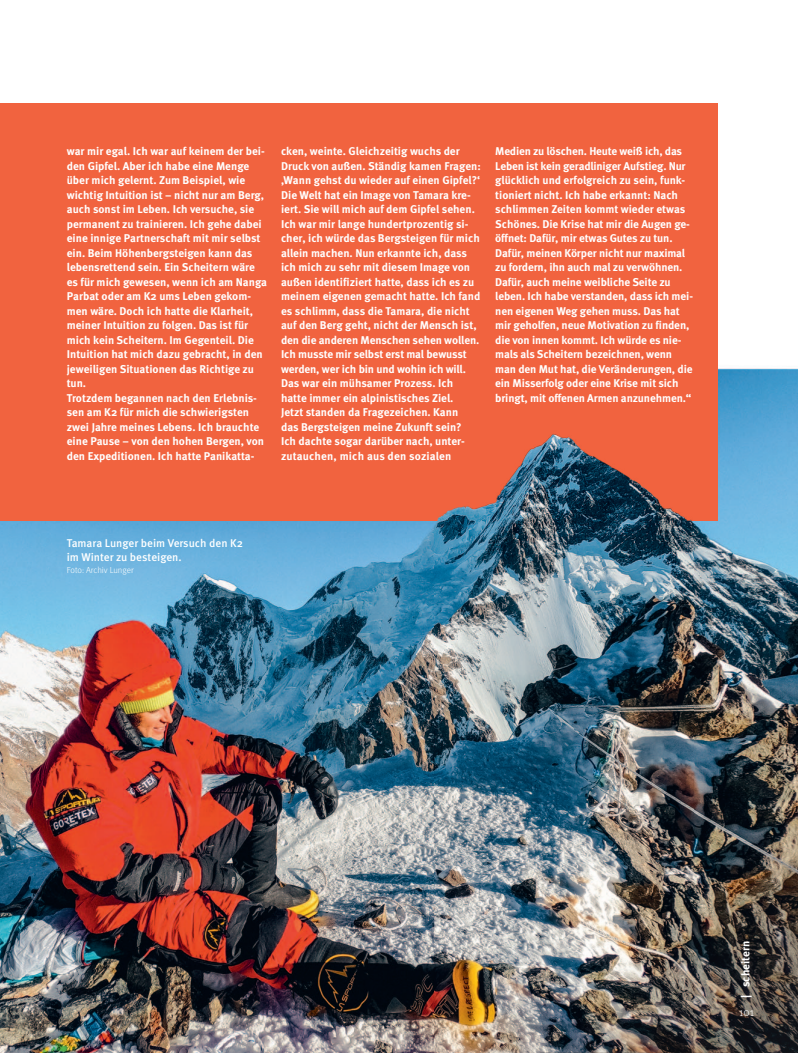
<style>
.page{position:relative;width:798px;height:1053px;background:#fff}
.page>*{position:absolute;margin:0;border:0;box-sizing:border-box;transform-origin:0 0}
.t1{font:700 11.25px/14.5px "Meta OT";color:#fff}
.t2{font:500 11.25px "Meta OT";color:#fff}
.t3{font:300 11.25px "Meta OT";color:#fff}
.t4{font:300 8.75px "Meta OT";color:#fff}
</style>
<div class="page">
<img style="left:0;top:103px;width:797px;height:949px">
<div style="left:0;top:103px;width:717px;height:417px;background:#f1633f"></div>
<img style="left:435px;top:434px;width:258px;height:618px">
<img style="left:531px;top:784px;width:266px;height:268px">
<p class="t1" style="left:67px;top:145px;width:202px">war mir egal. Ich war auf keinem der bei&shy;den Gipfel. Aber ich habe eine Menge über mich gelernt. Zum Beispiel, wie wichtig Intuition ist – nicht nur am Berg, auch sonst im Leben. Ich versuche, sie permanent zu trainieren. Ich gehe dabei eine innige Partnerschaft mit mir selbst ein. Beim Höhenbergsteigen kann das lebensrettend sein. Ein Scheitern wäre es für mich gewesen, wenn ich am Nanga Parbat oder am K2 ums Leben gekom&shy;men wäre. Doch ich hatte die Klarheit, meiner Intuition zu folgen. Das ist für mich kein Scheitern. Im Gegenteil. Die Intuition hat mich dazu gebracht, in den jeweiligen Situationen das Richtige zu tun.</p>
<p class="t1" style="left:67px;top:391px;width:199px">Trotzdem begannen nach den Erlebnis&shy;sen am K2 für mich die schwierigsten zwei Jahre meines Lebens. Ich brauchte eine Pause – von den hohen Bergen, von den Expeditionen. Ich hatte Panikatta-</p>
<p class="t1" style="left:281px;top:145px;width:201px">cken, weinte. Gleichzeitig wuchs der Druck von außen. Ständig kamen Fragen: ‚Wann gehst du wieder auf einen Gipfel?‘ Die Welt hat ein Image von Tamara kre&shy;iert. Sie will mich auf dem Gipfel sehen.<br>Ich war mir lange hundertprozentig si&shy;cher, ich würde das Bergsteigen für mich allein machen. Nun erkannte ich, dass ich mich zu sehr mit diesem Image von außen identifiziert hatte, dass ich es zu meinem eigenen gemacht hatte. Ich fand es schlimm, dass die Tamara, die nicht auf den Berg geht, nicht der Mensch ist, den die anderen Menschen sehen wollen.<br>Ich musste mir selbst erst mal bewusst werden, wer ich bin und wohin ich will.</p>
<p class="t1" style="left:281px;top:377px;width:174px">Das war ein mühsamer Prozess. Ich hatte immer ein alpinistisches Ziel.</p>
<p class="t1" style="left:281px;top:406px;width:178px">Jetzt standen da Fragezeichen. Kann</p>
<p class="t1" style="left:281px;top:420px;width:182px">das Bergsteigen meine Zukunft sein?</p>
<p class="t1" style="left:281px;top:435px;width:185px">Ich dachte sogar darüber nach, unter-</p>
<p class="t1" style="left:281px;top:449px;width:172px">zutauchen, mich aus den sozialen</p>
<p class="t1" style="left:495px;top:145px;width:199px">Medien zu löschen. Heute weiß ich, das Leben ist kein geradliniger Aufstieg. Nur glücklich und erfolgreich zu sein, funk&shy;tioniert nicht. Ich habe erkannt: Nach schlimmen Zeiten kommt wieder etwas Schönes. Die Krise hat mir die Augen ge&shy;öffnet: Dafür, mir etwas Gutes zu tun.<br>Dafür, meinen Körper nicht nur maximal zu fordern, ihn auch mal zu verwöhnen.<br>Dafür, auch meine weibliche Seite zu leben. Ich habe verstanden, dass ich mei&shy;nen eigenen Weg gehen muss. Das hat mir geholfen, neue Motivation zu finden, die von innen kommt. Ich würde es nie&shy;mals als Scheitern bezeichnen, wenn man den Mut hat, die Veränderungen, die ein Misserfolg oder eine Krise mit sich bringt, mit offenen Armen anzunehmen.“</p>
<p class="t2" style="left:67px;top:538px;width:178px">Tamara Lunger beim Versuch den K2</p>
<p class="t2" style="left:67px;top:553px;width:116px">im Winter zu besteigen.</p>
<p class="t4" style="left:67px;top:567px;width:68px">Foto: Archiv Lunger</p>
<p class="t1" style="left:738px;top:997px;width:58px;rotate:-90deg">| scheitern</p>
<p class="t3" style="left:738px;top:1007px;width:16px">101</p>
</div>
